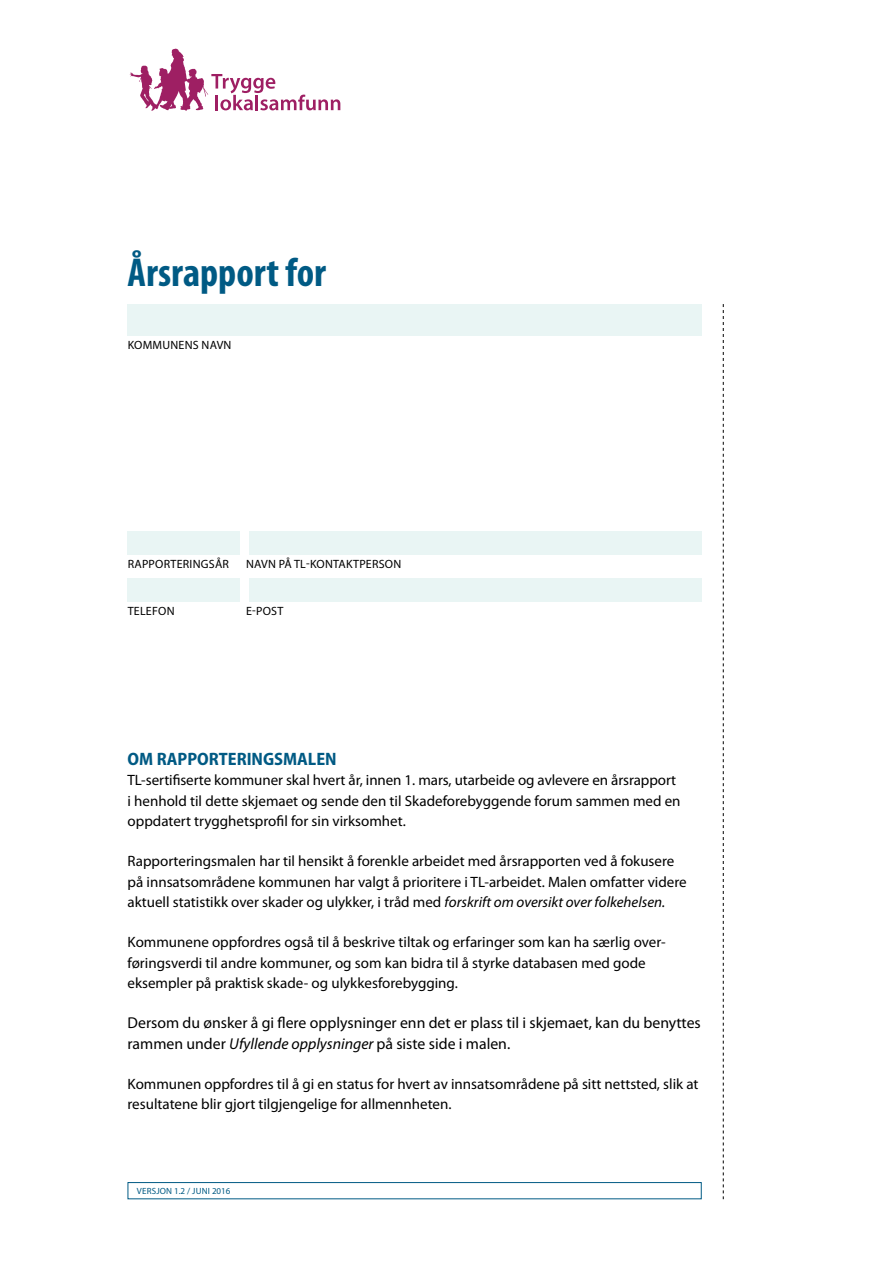
<style>
.page{position:relative;width:893px;height:1263px;background:#fff}
.page>*{position:absolute;margin:0;border:0;box-sizing:border-box;transform-origin:0 0}
.t1{font:700 condensed 40.5px "Myriad Pro";color:#005a84}
.t2{font:700 semi-condensed 18px "Myriad Pro";color:#005a84}
.t3{font:15.75px/20.2px "Myriad Pro";color:#000}
.t4{font:15px/20.2px "Myriad Pro";color:#000}
.t5{font:12px "Myriad Pro";letter-spacing:.02em;color:#000}
.t6{font:9px "Myriad Pro";letter-spacing:.02em;color:#005a84}
.s1{font-style:italic}
</style>
<div class="page">
<div style="left:128px;top:531px;width:112px;height:24px;background:#e9f5f4"></div>
<div style="left:128px;top:304px;width:574px;height:32px;background:#e9f5f4"></div>
<div style="left:128px;top:578px;width:112px;height:24px;background:#e9f5f4"></div>
<div style="left:250px;top:531px;width:452px;height:24px;background:#e9f5f4"></div>
<div style="left:250px;top:578px;width:452px;height:24px;background:#e9f5f4"></div>
<svg style="left:130px;top:48px;width:210px;height:63px"></svg>
<svg style="left:723px;top:304px;width:1px;height:895px"></svg>
<div style="left:128px;top:1182px;width:574px;height:17px;border:1px solid #005a84"></div>
<h1 class="t1" style="left:128px;top:250px;width:200px">Årsrapport for</h1>
<p class="t5" style="left:128px;top:339px;width:105px">KOMMUNENS NAVN</p>
<p class="t5" style="left:128px;top:558px;width:103px">RAPPORTERINGSÅR</p>
<p class="t5" style="left:246px;top:558px;width:157px">NAVN PÅ TL-KONTAKTPERSON</p>
<p class="t5" style="left:128px;top:604px;width:48px">TELEFON</p>
<p class="t5" style="left:246px;top:604px;width:39px">E-POST</p>
<p class="t2" style="left:128px;top:747px;width:211px">OM RAPPORTERINGSMALEN</p>
<p class="t4" style="left:128px;top:770px;width:554px">TL-sertifiserte kommuner skal hvert år, innen 1. mars, utarbeide og avlevere en årsrapport i henhold til dette skjemaet og sende den til Skadeforebyggende forum sammen med en oppdatert trygghetsprofil for sin virksomhet.</p>
<p class="t4" style="left:128px;top:851px;width:561px">Rapporteringsmalen har til hensikt å forenkle arbeidet med årsrapporten ved å fokusere på innsatsområdene kommunen har valgt å prioritere i TL-arbeidet. Malen omfatter videre aktuell statistikk over skader og ulykker, i tråd med <span class="s1">forskrift om oversikt over folkehelsen.</span></p>
<p class="t4" style="left:128px;top:932px;width:539px">Kommunene oppfordres også til å beskrive tiltak og erfaringer som kan ha særlig over&shy;føringsverdi til andre kommuner, og som kan bidra til å styrke databasen med gode eksempler på praktisk skade- og ulykkesforebygging.</p>
<p class="t3" style="left:128px;top:1013px;width:575px">Dersom du ønsker å gi flere opplysninger enn det er plass til i skjemaet, kan du benyttes rammen under <span class="s1">Ufyllende opplysninger</span> på siste side i malen.</p>
<p class="t4" style="left:128px;top:1074px;width:572px">Kommunen oppfordres til å gi en status for hvert av innsatsområdene på sitt nettsted, slik at resultatene blir gjort tilgjengelige for allmennheten.</p>
<p class="t6" style="left:137px;top:1186px;width:95px">VERSJON 1.2 / JUNI 2016</p>
</div>
